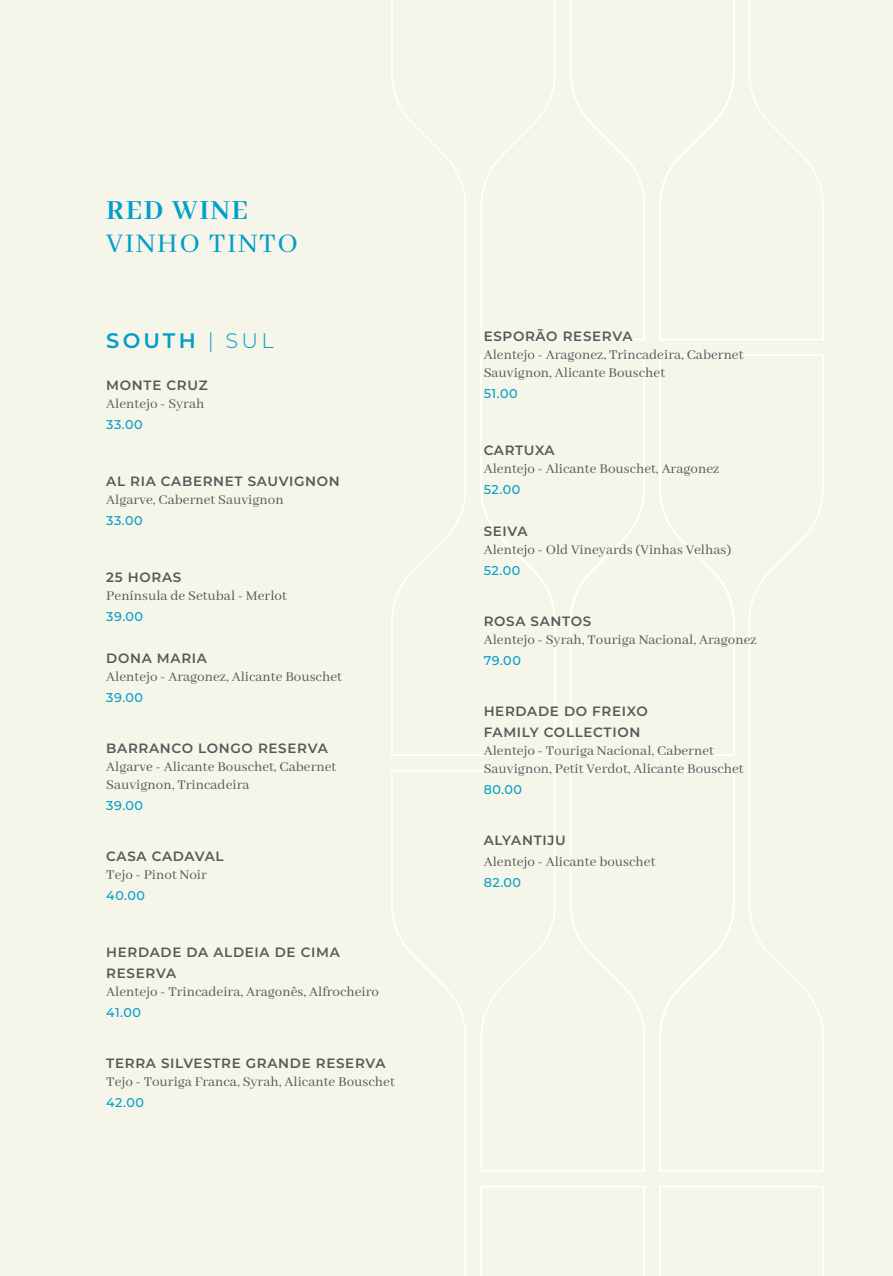
<style>
.page{position:relative;width:893px;height:1276px;background:#f6f5e9}
.page>*{position:absolute;margin:0;border:0;box-sizing:border-box;transform-origin:0 0}
.t1{font:30px "Abhaya Libre";letter-spacing:.05em;color:#009eca}
.t2{font:700 30px "Abhaya Libre";letter-spacing:.05em;color:#009eca}
.t3{font:600 21px "Montserrat";letter-spacing:.15em;color:#009eca}
.t4{font:15px/18px "Abhaya Libre";color:#57585a}
.t5{font:600 13.5px/21px "Montserrat";letter-spacing:.05em;color:#57585a}
.t6{font:500 12.75px "Montserrat";letter-spacing:.04em;color:#009eca}
.s1{font-weight:300}
</style>
<div class="page">
<svg style="left:391px;top:0;width:433px;height:1276px"></svg>
<h1 class="t2" style="left:106px;top:194px;width:143px">RED WINE</h1>
<h1 class="t1" style="left:106px;top:227px;width:193px">VINHO TINTO</h1>
<h2 class="t3" style="left:106px;top:326px;width:169px">SOUTH <span class="s1">| SUL</span></h2>
<p class="t5" style="left:106px;top:374px;width:103px">MONTE CRUZ</p>
<p class="t4" style="left:106px;top:395px;width:100px">Alentejo - Syrah</p>
<p class="t6" style="left:106px;top:416px;width:38px">33.00</p>
<p class="t5" style="left:106px;top:470px;width:235px">AL RIA CABERNET SAUVIGNON</p>
<p class="t4" style="left:106px;top:491px;width:179px">Algarve, Cabernet Sauvignon</p>
<p class="t6" style="left:106px;top:512px;width:38px">33.00</p>
<p class="t5" style="left:106px;top:566px;width:76px">25 HORAS</p>
<p class="t4" style="left:106px;top:587px;width:182px">Península de Setubal - Merlot</p>
<p class="t6" style="left:106px;top:608px;width:38px">39.00</p>
<p class="t5" style="left:106px;top:647px;width:102px">DONA MARIA</p>
<p class="t4" style="left:106px;top:668px;width:237px">Alentejo - Aragonez, Alicante Bouschet</p>
<p class="t6" style="left:106px;top:689px;width:38px">39.00</p>
<p class="t5" style="left:106px;top:737px;width:223px">BARRANCO LONGO RESERVA</p>
<p class="t4" style="left:106px;top:758px;width:232px">Algarve - Alicante Bouschet, Cabernet<br>Sauvignon, Trincadeira</p>
<p class="t6" style="left:106px;top:797px;width:38px">39.00</p>
<p class="t5" style="left:106px;top:845px;width:119px">CASA CADAVAL</p>
<p class="t4" style="left:106px;top:866px;width:102px">Tejo - Pinot Noir</p>
<p class="t6" style="left:106px;top:887px;width:40px">40.00</p>
<p class="t5" style="left:106px;top:941px;width:235px">HERDADE DA ALDEIA DE CIMA<br>RESERVA</p>
<p class="t4" style="left:106px;top:983px;width:274px">Alentejo - Trincadeira, Aragonês, Alfrocheiro</p>
<p class="t6" style="left:106px;top:1004px;width:36px">41.00</p>
<p class="t5" style="left:106px;top:1052px;width:281px">TERRA SILVESTRE GRANDE RESERVA</p>
<p class="t4" style="left:106px;top:1073px;width:290px">Tejo - Touriga Franca, Syrah, Alicante Bouschet</p>
<p class="t6" style="left:106px;top:1094px;width:39px">42.00</p>
<p class="t5" style="left:484px;top:325px;width:150px">ESPORÃO RESERVA</p>
<p class="t4" style="left:484px;top:346px;width:261px">Alentejo - Aragonez, Trincadeira, Cabernet<br>Sauvignon, Alicante Bouschet</p>
<p class="t6" style="left:484px;top:384px;width:35px">51.00</p>
<p class="t5" style="left:484px;top:439px;width:72px">CARTUXA</p>
<p class="t4" style="left:484px;top:460px;width:237px">Alentejo - Alicante Bouschet, Aragonez</p>
<p class="t6" style="left:484px;top:480px;width:38px">52.00</p>
<p class="t5" style="left:484px;top:520px;width:45px">SEIVA</p>
<p class="t4" style="left:484px;top:541px;width:249px">Alentejo - Old Vineyards (Vinhas Velhas)</p>
<p class="t6" style="left:484px;top:561px;width:38px">52.00</p>
<p class="t5" style="left:484px;top:610px;width:109px">ROSA SANTOS</p>
<p class="t4" style="left:484px;top:631px;width:275px">Alentejo - Syrah, Touriga Nacional, Aragonez</p>
<p class="t6" style="left:484px;top:651px;width:39px">79.00</p>
<p class="t5" style="left:484px;top:700px;width:166px">HERDADE DO FREIXO<br>FAMILY COLLECTION</p>
<p class="t4" style="left:484px;top:742px;width:261px">Alentejo - Touriga Nacional, Cabernet<br>Sauvignon, Petit Verdot, Alicante Bouschet</p>
<p class="t6" style="left:484px;top:780px;width:40px">80.00</p>
<p class="t5" style="left:484px;top:829px;width:84px">ALYANTIJU</p>
<p class="t4" style="left:484px;top:853px;width:173px">Alentejo - Alicante bouschet</p>
<p class="t6" style="left:484px;top:873px;width:39px">82.00</p>
</div>
